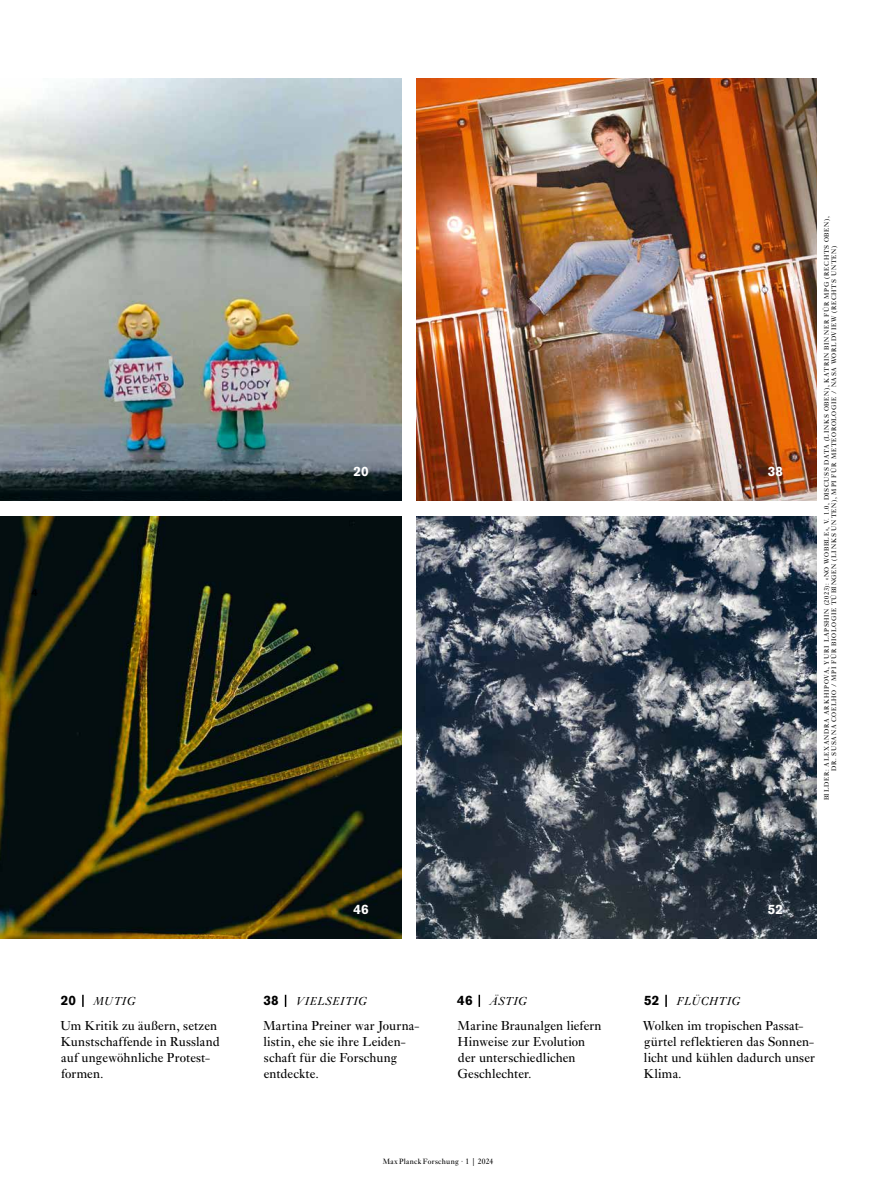
<style>
.page{position:relative;width:893px;height:1191px;background:#fff}
.page>*{position:absolute;margin:0;border:0;box-sizing:border-box;transform-origin:0 0}
.t1{font:13.5px/15.9px "Ehrhardt MT Pro";letter-spacing:.01em;color:#000}
.t2{font:700 13.5px "Akzidenz Grotesk Pro";color:#fff}
.t3{font:700 13.5px "Akzidenz Grotesk Pro";color:#000}
.t4{font:italic 12px "Ehrhardt MT Pro";letter-spacing:.02em;color:#000}
.t5{font:700 10.5px "Akzidenz Grotesk Pro";color:#000}
.t6{font:7.95px "Ehrhardt MT Pro";letter-spacing:.035em;color:#000}
.t7{font:6.75px/7.5px "Ehrhardt MT Pro";letter-spacing:.115em;color:#000;text-align:center}
</style>
<div class="page">
<img style="left:0;top:79px;width:401px;height:421px">
<img style="left:417px;top:516px;width:399px;height:422px">
<img style="left:417px;top:79px;width:399px;height:421px">
<img style="left:0;top:516px;width:401px;height:422px">
<svg style="left:82px;top:994px;width:2px;height:13px"></svg>
<svg style="left:665px;top:994px;width:2px;height:13px"></svg>
<svg style="left:285px;top:994px;width:1px;height:13px"></svg>
<svg style="left:479px;top:994px;width:1px;height:13px"></svg>
<p class="t5" style="left:32px;top:585px;width:7px">4</p>
<p class="t3" style="left:61px;top:992px;width:17px">20</p>
<p class="t4" style="left:93px;top:994px;width:44px">MUTIG</p>
<p class="t1" style="left:61px;top:1017px;width:161px">Um Kritik zu äußern, setzen<br>Kunstschaffende in Russland auf ungewöhnliche Protest&shy;formen.</p>
<p class="t2" style="left:353px;top:462px;width:17px">20</p>
<p class="t2" style="left:768px;top:462px;width:17px">38</p>
<p class="t7" style="left:823px;top:800px;width:585px;rotate:-90deg">Bilder: Alexandra Arkhipova, Yuri Lapshin (2023): «No Wobble», v. 1.0, Dis cuss Data (links oben), Katrin Binner für MPG (rechts oben),<br>Dr. Susana Coelho / MPI für Biologie Tübingen (links unten), MPI für Meteorologie / NASA Worldview (rechts unten)</p>
<p class="t2" style="left:353px;top:900px;width:17px">46</p>
<p class="t2" style="left:768px;top:900px;width:17px">52</p>
<p class="t3" style="left:263px;top:992px;width:17px">38</p>
<p class="t4" style="left:296px;top:994px;width:73px">VIELSEITIG</p>
<p class="t1" style="left:263px;top:1017px;width:158px">Martina Preiner war Journa&shy;listin, ehe sie ihre Leiden&shy;schaft für die Forschung entdeckte.</p>
<p class="t3" style="left:457px;top:992px;width:17px">46</p>
<p class="t4" style="left:489px;top:994px;width:39px">ÄSTIG</p>
<p class="t1" style="left:457px;top:1017px;width:146px">Marine Braunalgen liefern<br>Hinweise zur Evolution der unterschiedlichen<br>Geschlechter.</p>
<p class="t6" style="left:383px;top:1156px;width:112px">Max Planck Forschung · 1 | 2024</p>
<p class="t3" style="left:644px;top:992px;width:17px">52</p>
<p class="t4" style="left:676px;top:994px;width:66px">FLÜCHTIG</p>
<p class="t1" style="left:643px;top:1017px;width:174px">Wolken im tropischen Passat&shy;gürtel reflektieren das Sonnen&shy;licht und kühlen dadurch unser<br>Klima.</p>
</div>
